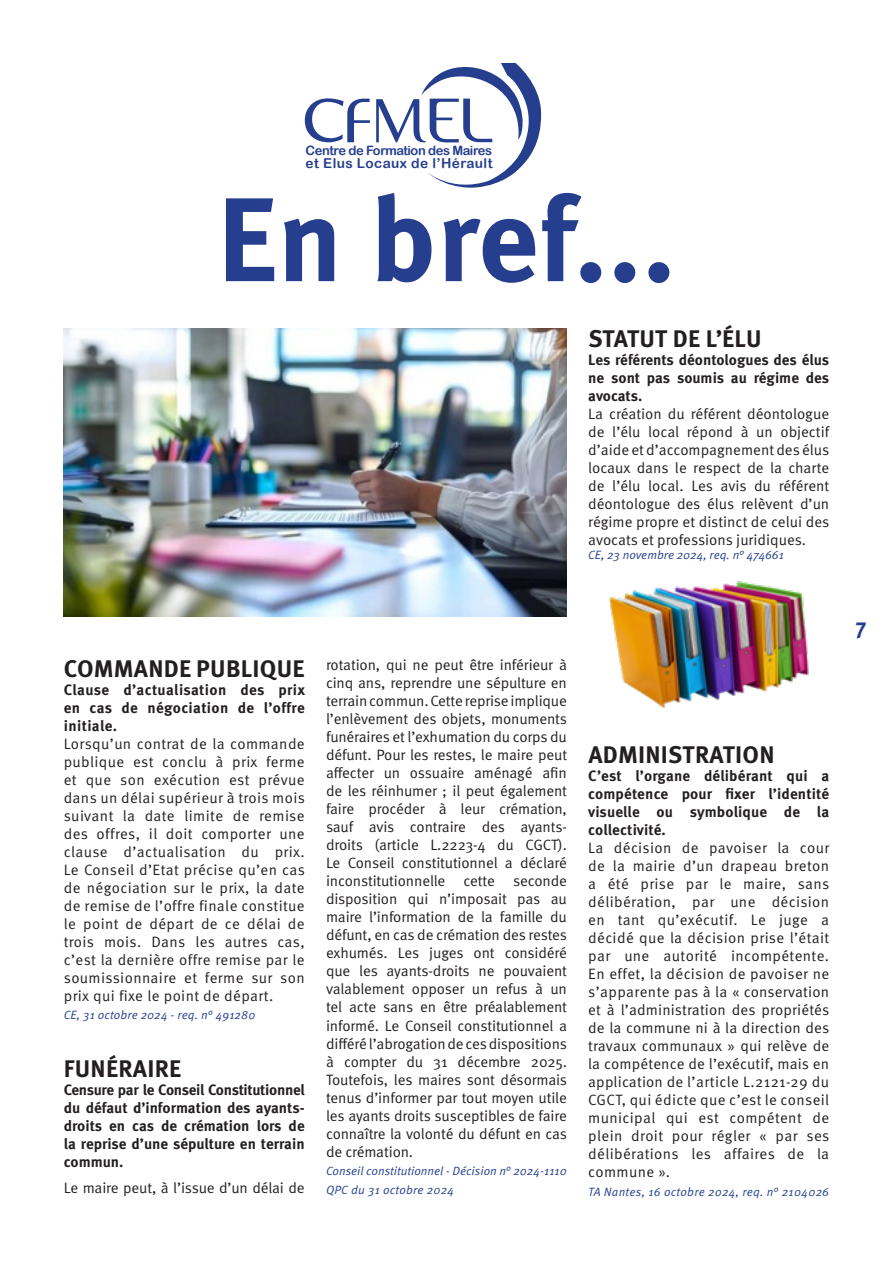
<style>
.page{position:relative;width:893px;height:1263px;background:#fff}
.page>*{position:absolute;margin:0;border:0;box-sizing:border-box;transform-origin:0 0}
.t1{font:700 119.1px "Meta Pro";color:#253f8e}
.t2{font:700 24px "Meta Pro";letter-spacing:.01em;color:#231f20}
.t3{font:700 22.5px "Meta Pro";color:#253f8e}
.t4{font:15px/18px "Meta Pro Norm";color:#231f20;text-align:justify}
.t5{font:700 15px/18px "Meta Pro";color:#231f20;text-align:justify}
.t6{font:13.65px "Arial Rounded MT Bold";letter-spacing:.03em;color:#253f8e}
.t7{font:12.9px "Arial Rounded MT Bold";letter-spacing:-.035em;color:#253f8e}
.t8{font:12px "Meta Pro Norm Ita";color:#253f8e}
.t9{font:12px "Meta Pro Norm Ita";letter-spacing:.02em;color:#253f8e}
</style>
<div class="page">
<svg style="left:305px;top:98px;width:65px;height:44px"></svg>
<svg style="left:376px;top:64px;width:165px;height:124px"></svg>
<img style="left:64px;top:329px;width:503px;height:288px">
<img style="left:610px;top:581px;width:198px;height:126px">
<p class="t7" style="left:306px;top:143px;width:188px">Centre de Formation des Maires</p>
<p class="t6" style="left:306px;top:155px;width:188px">et Elus Locaux de l’Hérault</p>
<p class="t1" style="left:217px;top:147px;width:460px">En bref...</p>
<p class="t2" style="left:588px;top:320px;width:175px">STATUT DE L’ÉLU</p>
<p class="t5" style="left:588px;top:350px;width:243px">Les référents déontologues des élus ne sont pas soumis au régime des avocats.</p>
<p class="t4" style="left:588px;top:404px;width:243px">La création du référent déontologue de l’élu local répond à un objectif d’aide et d’accompagnement des élus locaux dans le respect de la charte de l’élu local. Les avis du référent déontologue des élus relèvent d’un régime propre et distinct de celui des avocats et professions juridiques.</p>
<p class="t8" style="left:588px;top:546px;width:197px">CE, 23 novembre 2024, req. n° 474661</p>
<p class="t2" style="left:64px;top:650px;width:242px">COMMANDE PUBLIQUE</p>
<p class="t5" style="left:64px;top:680px;width:243px">Clause d’actualisation des prix en cas de négociation de l’offre initiale.</p>
<p class="t4" style="left:64px;top:734px;width:243px">Lorsqu’un contrat de la commande publique est conclu à prix ferme et que son exécution est prévue dans un délai supérieur à trois mois suivant la date limite de remise des offres, il doit comporter une clause d’actualisation du prix.<br>Le Conseil d’Etat précise qu’en cas de négociation sur le prix, la date de remise de l’offre finale constitue le point de départ de ce délai de trois mois. Dans les autres cas, c’est la dernière offre remise par le soumissionnaire et ferme sur son prix qui fixe le point de départ.</p>
<p class="t8" style="left:64px;top:1006px;width:193px">CE, 31 octobre 2024 - req. n° 491280</p>
<p class="t2" style="left:64px;top:1050px;width:119px">FUNÉRAIRE</p>
<p class="t5" style="left:64px;top:1080px;width:243px">Censure par le Conseil Constitutionnel du défaut d’information des ayants&shy;droits en cas de crémation lors de la reprise d’une sépulture en terrain commun.</p>
<p class="t4" style="left:64px;top:1178px;width:242px">Le maire peut, à l’issue d’un délai de</p>
<p class="t4" style="left:326px;top:655px;width:243px">rotation, qui ne peut être inférieur à cinq ans, reprendre une sépulture en terrain commun. Cette reprise implique l’enlèvement des objets, monuments funéraires et l’exhumation du corps du défunt. Pour les restes, le maire peut affecter un ossuaire aménagé afin de les réinhumer ; il peut également faire procéder à leur crémation, sauf avis contraire des ayants&shy;droits (article L.2223-4 du CGCT).<br>Le Conseil constitutionnel a déclaré inconstitutionnelle cette seconde disposition qui n’imposait pas au maire l’information de la famille du défunt, en cas de crémation des restes exhumés. Les juges ont considéré que les ayants-droits ne pouvaient valablement opposer un refus à un tel acte sans en être préalablement informé. Le Conseil constitutionnel a différé l’abrogation de ces dispositions à compter du 31 décembre 2025.<br>Toutefois, les maires sont désormais tenus d’informer par tout moyen utile les ayants droits susceptibles de faire connaître la volonté du défunt en cas de crémation.</p>
<p class="t8" style="left:326px;top:1162px;width:242px">Conseil constitutionnel - Décision n° 2024-1110</p>
<p class="t9" style="left:326px;top:1180px;width:130px">QPC du 31 octobre 2024</p>
<p class="t2" style="left:588px;top:736px;width:188px">ADMINISTRATION</p>
<p class="t5" style="left:588px;top:766px;width:242px">C’est l’organe délibérant qui a compétence pour fixer l’identité visuelle ou symbolique de la collectivité.</p>
<p class="t4" style="left:588px;top:838px;width:243px">La décision de pavoiser la cour de la mairie d’un drapeau breton a été prise par le maire, sans délibération, par une décision en tant qu’exécutif. Le juge a décidé que la décision prise l’était par une autorité incompétente.<br>En effet, la décision de pavoiser ne s’apparente pas à la « conservation et à l’administration des propriétés de la commune ni à la direction des travaux communaux » qui relève de la compétence de l’exécutif, mais en application de l’article L.2121-29 du CGCT, qui édicte que c’est le conseil municipal qui est compétent de plein droit pour régler « par ses délibérations les affaires de la commune ».</p>
<p class="t9" style="left:588px;top:1182px;width:242px">TA Nantes, 16 octobre 2024, req. n° 2104026</p>
<p class="t3" style="left:855px;top:608px;width:13px">7</p>
</div>
